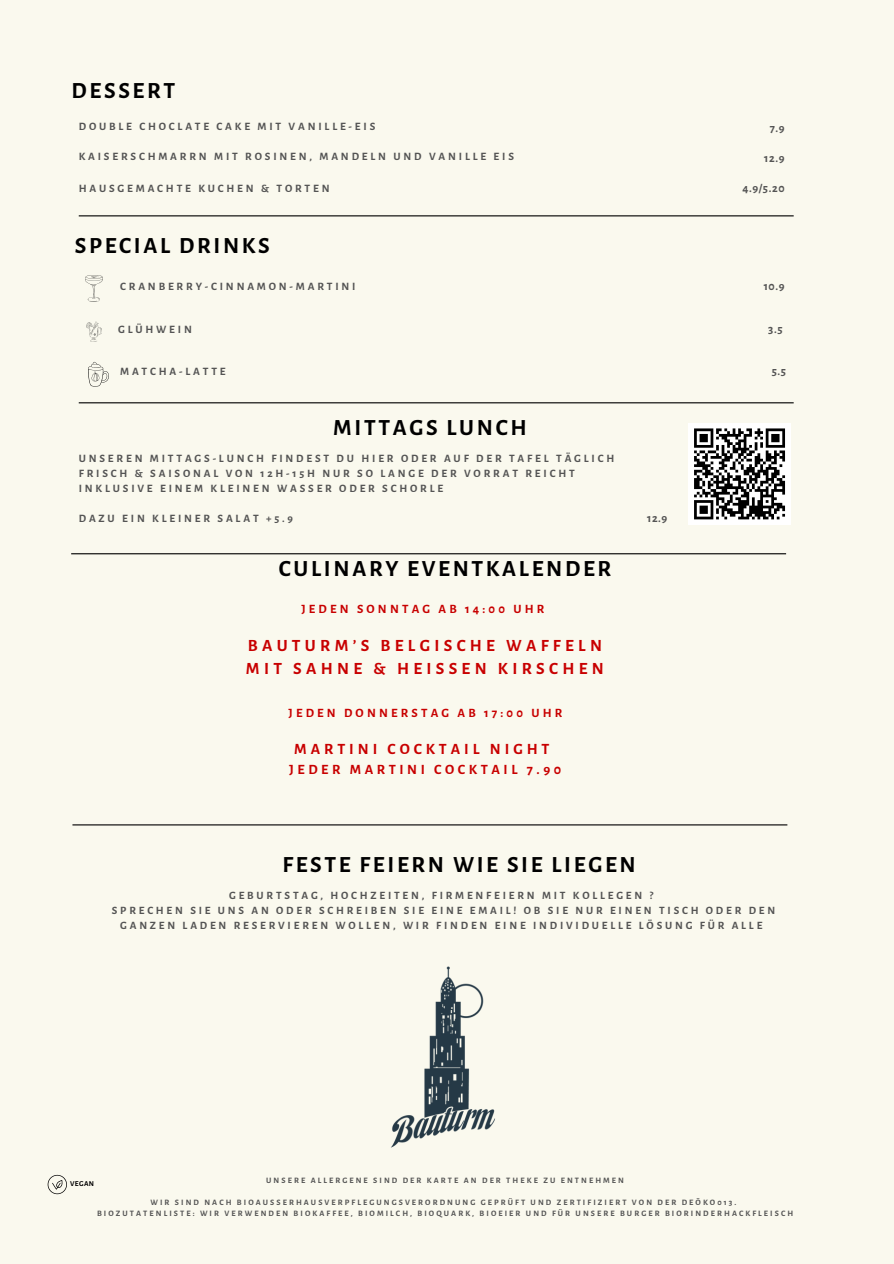
<style>
.page{position:relative;width:894px;height:1264px;background:#fff}
.page>*{position:absolute;margin:0;border:0;box-sizing:border-box;transform-origin:0 0}
.t1{font:700 23.25px "Alegreya Sans";letter-spacing:.115em;color:#000}
.t2{font:700 17.25px/23.4px "Alegreya Sans";letter-spacing:.25em;color:#c80000}
.t3{font:700 15.75px "Alegreya Sans";letter-spacing:.25em;color:#c80000}
.t4{font:700 14.25px "Alegreya Sans";letter-spacing:.25em;color:#c80000}
.t5{font:700 12.75px "Alegreya Sans";letter-spacing:.25em;color:#c80000}
.t6{font:700 12px "Alegreya Sans";letter-spacing:.05em;color:#545454}
.t7{font:700 11.25px/15.1px "Alegreya Sans";letter-spacing:.25em;color:#545454}
.t8{font:700 8.25px/11.1px "Alegreya Sans";letter-spacing:.25em;color:#545454;text-align:center}
.t9{font:700 7.5px "Alegreya Sans";letter-spacing:.05em;color:#000}
</style>
<div class="page">
<div style="left:0;top:0;width:893px;height:1263px;background:#faf9ee"></div>
<hr style="left:79px;top:215px;width:714px;height:1px;background:#000">
<hr style="left:79px;top:402px;width:714px;height:1px;background:#000">
<hr style="left:71px;top:553px;width:714px;height:1px;background:#000">
<svg style="left:86px;top:322px;width:16px;height:20px"></svg>
<img style="left:86px;top:276px;width:17px;height:25px">
<img style="left:391px;top:966px;width:104px;height:182px">
<hr style="left:72px;top:824px;width:715px;height:1px;background:#000">
<div style="left:688px;top:423px;width:102px;height:102px;background:#fff"></div>
<svg style="left:694px;top:428px;width:91px;height:92px"></svg>
<svg style="left:48px;top:1174px;width:19px;height:20px"></svg>
<svg style="left:88px;top:362px;width:21px;height:24px"></svg>
<h1 class="t1" style="left:72px;top:77px;width:105px">DESSERT</h1>
<p class="t7" style="left:79px;top:119px;width:298px">DOUBLE CHOCLATE CAKE MIT VANILLE-EIS</p>
<p class="t6" style="left:769px;top:121px;width:16px">7.9</p>
<p class="t7" style="left:79px;top:149px;width:436px">KAISERSCHMARRN MIT ROSINEN, MANDELN UND VANILLE EIS</p>
<p class="t6" style="left:764px;top:151px;width:22px">12.9</p>
<p class="t7" style="left:79px;top:181px;width:252px">HAUSGEMACHTE KUCHEN &amp; TORTEN</p>
<p class="t6" style="left:742px;top:181px;width:44px">4.9/5.20</p>
<h1 class="t1" style="left:75px;top:232px;width:196px">SPECIAL DRINKS</h1>
<p class="t7" style="left:120px;top:279px;width:237px">CRANBERRY-CINNAMON-MARTINI</p>
<p class="t7" style="left:118px;top:321px;width:75px">GLÜHWEIN</p>
<p class="t6" style="left:763px;top:279px;width:22px">10.9</p>
<p class="t6" style="left:768px;top:322px;width:16px">3.5</p>
<p class="t7" style="left:120px;top:364px;width:107px">MATCHA-LATTE</p>
<p class="t6" style="left:771px;top:364px;width:16px">5.5</p>
<h1 class="t1" style="left:333px;top:414px;width:195px">MITTAGS LUNCH</h1>
<p class="t7" style="left:79px;top:451px;width:537px">UNSEREN MITTAGS-LUNCH FINDEST DU HIER ODER AUF DER TAFEL TÄGLICH<br>FRISCH &amp; SAISONAL VON 12H-15H NUR SO LANGE DER VORRAT REICHT<br>INKLUSIVE EINEM KLEINEN WASSER ODER SCHORLE</p>
<p class="t7" style="left:79px;top:511px;width:216px">DAZU EIN KLEINER SALAT +5.9</p>
<h1 class="t1" style="left:279px;top:555px;width:334px">CULINARY EVENTKALENDER</h1>
<p class="t5" style="left:301px;top:601px;width:244px">JEDEN SONNTAG AB 14:00 UHR</p>
<h2 class="t2" style="left:246px;top:634px;width:359px">BAUTURM’S BELGISCHE WAFFELN<br>MIT SAHNE &amp; HEISSEN KIRSCHEN</h2>
<p class="t5" style="left:288px;top:705px;width:275px">JEDEN DONNERSTAG AB 17:00 UHR</p>
<h3 class="t3" style="left:294px;top:739px;width:257px">MARTINI COCKTAIL NIGHT</h3>
<p class="t4" style="left:289px;top:761px;width:273px">JEDER MARTINI COCKTAIL 7.90</p>
<p class="t6" style="left:647px;top:511px;width:22px">12.9</p>
<h1 class="t1" style="left:282px;top:850px;width:355px">FESTE FEIERN WIE SIE LIEGEN</h1>
<p class="t7" style="left:112px;top:888px;width:664px;text-align:center">GEBURTSTAG, HOCHZEITEN, FIRMENFEIERN MIT KOLLEGEN ?<br>SPRECHEN SIE UNS AN ODER SCHREIBEN SIE EINE EMAIL! OB SIE NUR EINEN TISCH ODER DEN<br>GANZEN LADEN RESERVIEREN WOLLEN, WIR FINDEN EINE INDIVIDUELLE LÖSUNG FÜR ALLE</p>
<p class="t9" style="left:70px;top:1179px;width:25px">VEGAN</p>
<p class="t8" style="left:266px;top:1175px;width:359px">UNSERE ALLERGENE SIND DER KARTE AN DER THEKE ZU ENTNEHMEN</p>
<p class="t8" style="left:97px;top:1196px;width:697px">WIR SIND NACH BIOAUSSERHAUSVERPFLEGUNGSVERORDNUNG GEPRÜFT UND ZERTIFIZIERT VON DER DEÖKO013.<br>BIOZUTATENLISTE: WIR VERWENDEN BIOKAFFEE, BIOMILCH, BIOQUARK, BIOEIER UND FÜR UNSERE BURGER BIORINDERHACKFLEISCH</p>
</div>
